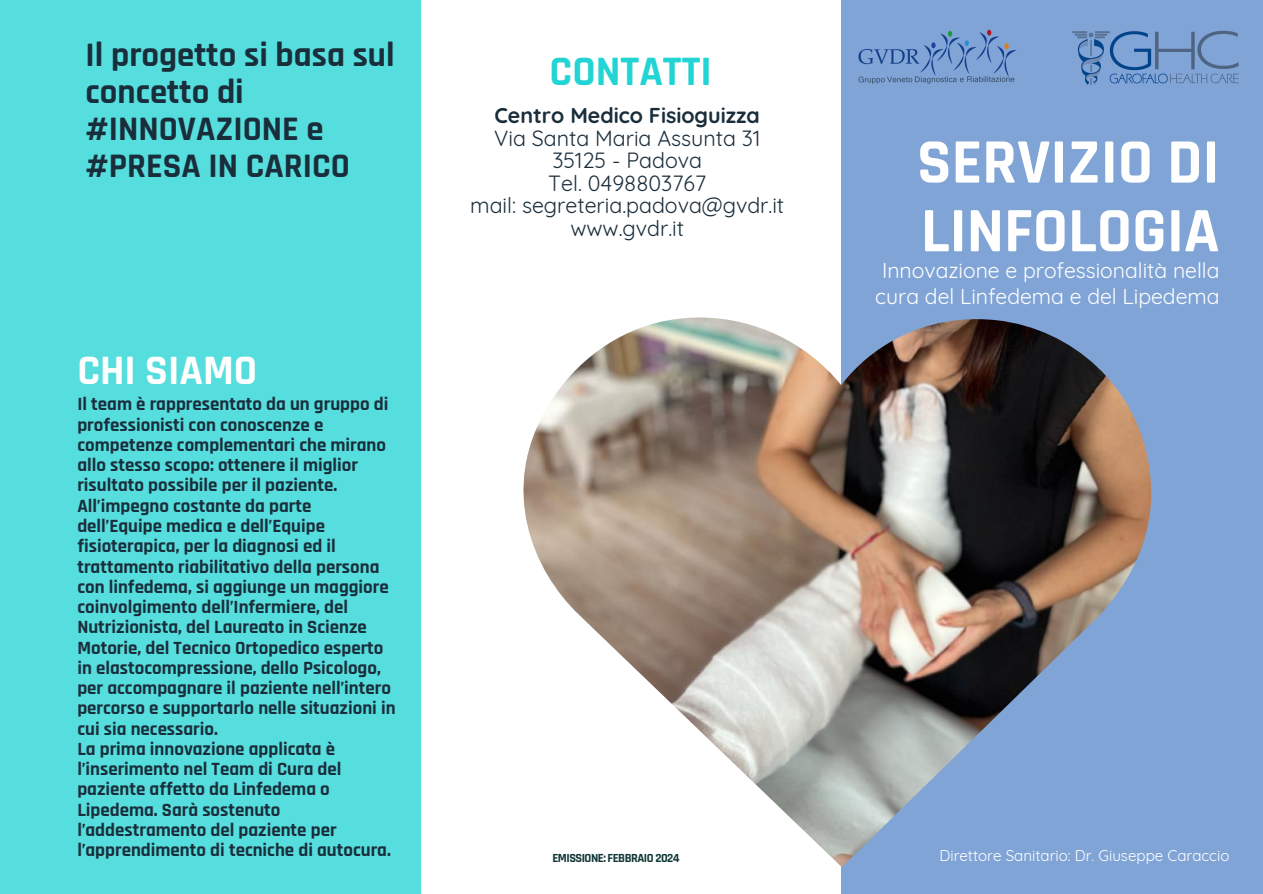
<style>
.page{position:relative;width:1263px;height:894px;background:#fff}
.page>*{position:absolute;margin:0;border:0;box-sizing:border-box;transform-origin:0 0}
.t1{font:700 63.9px/68.7px "Rajdhani";color:#fff}
.t2{font:700 42.45px "Rajdhani";color:#fff}
.t3{font:700 42.45px "Rajdhani";color:#22d5d4}
.t4{font:700 34.8px/37.2px "Rajdhani";color:#1a2d3b}
.t5{font:21.45px/22.5px "Quicksand";color:#1a2d3b;text-align:center}
.t6{font:21.15px/26.2px "Quicksand";color:#fff;text-align:center}
.t7{font:700 18.9px/20.2px "Rajdhani";color:#1a2d3b}
.t8{font:15.15px "Quicksand";color:#fff}
.t9{font:700 12.45px "Rajdhani";letter-spacing:-.04em;color:#0f3635}
.s1{font-weight:700}
</style>
<div class="page">
<div style="left:841px;top:0;width:422px;height:893px;background:#80a4d6"></div>
<div style="left:0;top:0;width:420px;height:893px;background:#55dedd"></div>
<img style="left:523px;top:317px;width:628px;height:549px">
<img style="left:858px;top:29px;width:158px;height:55px">
<img style="left:1072px;top:30px;width:166px;height:55px">
<h1 class="t4" style="left:86px;top:37px;width:311px">Il progetto si basa sul concetto di #INNOVAZIONE e #PRESA IN CARICO</h1>
<p class="t2" style="left:77px;top:344px;width:181px">CHI SIAMO</p>
<p class="t7" style="left:77px;top:394px;width:320px">Il team è rappresentato da un gruppo di professionisti con conoscenze e competenze complementari che mirano allo stesso scopo: ottenere il miglior risultato possibile per il paziente.<br>All’impegno costante da parte dell’Equipe medica e dell’Equipe fisioterapica, per la diagnosi ed il trattamento riabilitativo della persona con linfedema, si aggiunge un maggiore coinvolgimento dell’Infermiere, del Nutrizionista, del Laureato in Scienze Motorie, del Tecnico Ortopedico esperto in elastocompressione, dello Psicologo, per accompagnare il paziente nell’intero percorso e supportarlo nelle situazioni in cui sia necessario.<br>La prima innovazione applicata è l’inserimento nel Team di Cura del paziente affetto da Linfedema o Lipedema. Sarà sostenuto l’addestramento del paziente per l’apprendimento di tecniche di autocura.</p>
<h4 class="t3" style="left:550px;top:46px;width:164px">CONTATTI</h4>
<h6 class="t5" style="left:470px;top:104px;width:316px"><span class="s1">Centro Medico Fisioguizza<br></span>Via Santa Maria Assunta 31<br>35125 - Padova<br>Tel. 0498803767<br>mail: segreteria.padova@gvdr.it www.gvdr.it</h6>
<h5 class="t1" style="left:917px;top:129px;width:304px">SERVIZIO DI<br>LINFOLOGIA</h5>
<p class="t6" style="left:875px;top:256px;width:346px">Innovazione e professionalità nella cura del Linfedema e del Lipedema</p>
<h2 class="t9" style="left:552px;top:850px;width:129px">EMISSIONE: FEBBRAIO 2024</h2>
<h4 class="t8" style="left:939px;top:845px;width:291px">Direttore Sanitario: Dr. Giuseppe Caraccio</h4>
</div>
